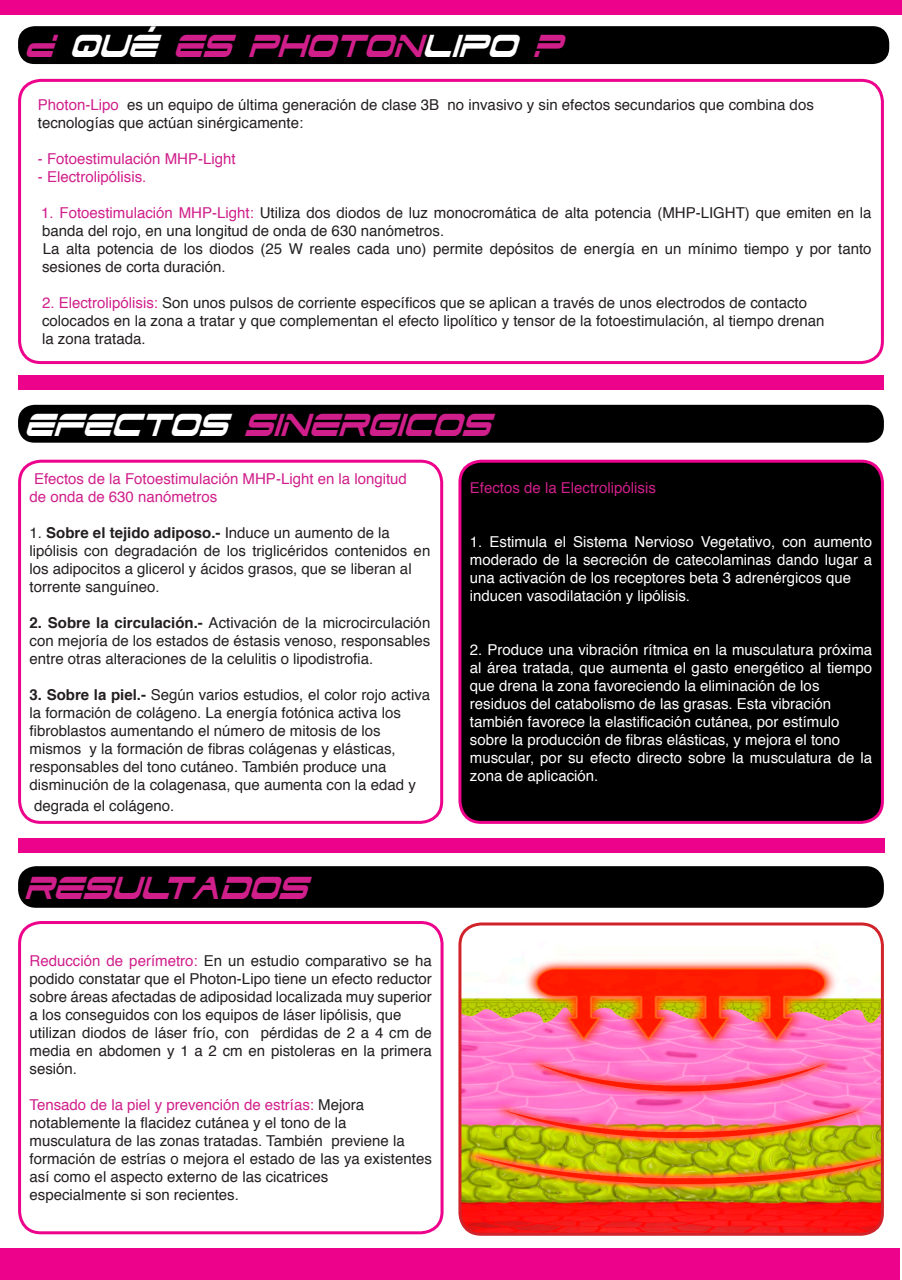
<style>
.page{position:relative;width:902px;height:1280px;background:#fff}
.page>*{position:absolute;margin:0;border:0;box-sizing:border-box;transform-origin:0 0}
.t1{font:italic 38.4px "Dodger";color:#d01f8b;scale:.72 1}
.t2{font:15px/18px "Helvetica";color:#231f20}
.t3{font:15px/18px "Helvetica";color:#fff;text-align:justify}
.t4{font:15px/18px "Helvetica";color:#d01f8b}
.t5{font:700 15px "Helvetica";color:#231f20}
.s1{color:#fff}
.s2{color:#d01f8b}
.s3{font-weight:400}
.s4{font-weight:700}
.s5{color:#231f20}
</style>
<div class="page">
<div style="left:18px;top:26px;width:871px;height:38px;background:#000;border-radius:16px"></div>
<div style="left:18px;top:79px;width:865px;height:285px;border:3px solid #ed028c;border-radius:21px"></div>
<div style="left:18px;top:866px;width:865px;height:42px;background:#000;border-radius:18px"></div>
<div style="left:18px;top:921px;width:425px;height:313px;border:3px solid #ed028c;border-radius:21px"></div>
<div style="left:18px;top:460px;width:425px;height:364px;border:3px solid #ed028c;border-radius:21px"></div>
<div style="left:460px;top:461px;width:422px;height:361px;background:#000;border-radius:21px"></div>
<div style="left:458px;top:460px;width:425px;height:364px;border:3px solid #ed028c;border-radius:21px"></div>
<div style="left:0;top:1249px;width:899px;height:31px;background:#ed028c"></div>
<div style="left:18px;top:405px;width:865px;height:38px;background:#000;border-radius:16px"></div>
<img style="left:462px;top:925px;width:420px;height:308px">
<div style="left:458px;top:922px;width:425px;height:314px;border:3px solid #d1232a;border-radius:21px"></div>
<div style="left:0;top:0;width:901px;height:15px;background:#ed028c"></div>
<div style="left:18px;top:838px;width:866px;height:14px;background:#ed028c"></div>
<div style="left:18px;top:376px;width:865px;height:14px;background:#ed028c"></div>
<p class="t1" style="left:25px;top:26px;width:748px">¿ <span class="s1">QUÉ</span> ES PHOTON<span class="s1">LIPO</span> ?</p>
<p class="t2" style="left:38px;top:96px;width:777px"><span class="s2">Photon-Lipo</span> es un equipo de última generación de clase 3B no invasivo y sin efectos secundarios que combina dos</p>
<p class="t2" style="left:38px;top:114px;width:267px">tecnologías que actúan sinérgicamente:</p>
<p class="t4" style="left:38px;top:150px;width:199px">- Fotoestimulación MHP-Light</p>
<p class="t4" style="left:38px;top:168px;width:110px">- Electrolipólisis.</p>
<p class="t2" style="left:41px;top:204px;width:831px"><span class="s2">1. Fotoestimulación MHP-Light:</span> Utiliza dos diodos de luz monocromática de alta potencia (MHP-LIGHT) que emiten en la banda del rojo, en una longitud de onda de 630 nanómetros.</p>
<p class="t2" style="left:42px;top:240px;width:830px">La alta potencia de los diodos (25 W reales cada uno) permite depósitos de energía en un mínimo tiempo y por tanto sesiones de corta duración.</p>
<p class="t2" style="left:42px;top:294px;width:766px"><span class="s2">2. Electrolipólisis:</span> Son unos pulsos de corriente específicos que se aplican a través de unos electrodos de contacto</p>
<p class="t2" style="left:42px;top:312px;width:784px">colocados en la zona a tratar y que complementan el efecto lipolítico y tensor de la fotoestimulación, al tiempo drenan</p>
<p class="t2" style="left:42px;top:330px;width:105px">la zona tratada.</p>
<p class="t1" style="left:25px;top:404px;width:649px"><span class="s1">EFECTOS</span> SINERGICOS</p>
<p class="t4" style="left:30px;top:470px;width:379px;text-indent:4px">Efectos de la Fotoestimulación MHP-Light en la longitud de onda de 630 nanómetros</p>
<p class="t5" style="left:30px;top:520px;width:362px"><span class="s3">1.</span> Sobre el tejido adiposo.- <span class="s3">Induce un aumento de la</span></p>
<p class="t2" style="left:30px;top:542px;width:402px">lipólisis con degradación de los triglicéridos contenidos en los adipocitos a glicerol y ácidos grasos, que se liberan al</p>
<p class="t2" style="left:30px;top:578px;width:132px">torrente sanguíneo.</p>
<p class="t2" style="left:30px;top:614px;width:402px;text-align:justify"><span class="s4">2. Sobre la circulación.-</span> Activación de la microcirculación con mejoría de los estados de éstasis venoso, responsables entre otras alteraciones de la celulitis o lipodistrofia.</p>
<p class="t2" style="left:30px;top:686px;width:402px"><span class="s4">3. Sobre la piel.-</span> Según varios estudios, el color rojo activa la formación de colágeno. La energía fotónica activa los</p>
<p class="t2" style="left:30px;top:722px;width:352px">fibroblastos aumentando el número de mitosis de los</p>
<p class="t2" style="left:30px;top:740px;width:367px">mismos y la formación de fibras colágenas y elásticas,</p>
<p class="t2" style="left:30px;top:758px;width:358px">responsables del tono cutáneo. También produce una</p>
<p class="t2" style="left:30px;top:776px;width:388px">disminución de la colagenasa, que aumenta con la edad y</p>
<p class="t2" style="left:34px;top:797px;width:142px">degrada el colágeno.</p>
<p class="t1" style="left:25px;top:868px;width:394px">RESULTADOS</p>
<p class="t2" style="left:30px;top:952px;width:403px;text-align:justify"><span class="s2">Reducción de perímetro:</span> En un estudio comparativo se ha podido constatar que el Photon-Lipo tiene un efecto reductor sobre áreas afectadas de adiposidad localizada muy superior a los conseguidos con los equipos de láser lipólisis, que</p>
<p class="t2" style="left:30px;top:1024px;width:403px;text-align:justify">utilizan diodos de láser frío, con pérdidas de 2 a 4 cm de media en abdomen y 1 a 2 cm en pistoleras en la primera sesión.</p>
<p class="t4" style="left:30px;top:1096px;width:336px">Tensado de la piel y prevención de estrías: <span class="s5">Mejora</span></p>
<p class="t2" style="left:30px;top:1114px;width:318px">notablemente la flacidez cutánea y el tono de la</p>
<p class="t2" style="left:30px;top:1132px;width:376px">musculatura de las zonas tratadas. También previene la</p>
<p class="t2" style="left:30px;top:1150px;width:403px">formación de estrías o mejora el estado de las ya existentes así como el aspecto externo de las cicatrices</p>
<p class="t2" style="left:30px;top:1186px;width:211px">especialmente si son recientes.</p>
<p class="t4" style="left:470px;top:479px;width:187px">Efectos de la Electrolipólisis</p>
<p class="t3" style="left:470px;top:533px;width:403px">1. Estimula el Sistema Nervioso Vegetativo, con aumento moderado de la secreción de catecolaminas dando lugar a una activación de los receptores beta 3 adrenérgicos que</p>
<p class="t3" style="left:470px;top:587px;width:222px">inducen vasodilatación y lipólisis.</p>
<p class="t3" style="left:470px;top:641px;width:403px">2. Produce una vibración rítmica en la musculatura próxima al área tratada, que aumenta el gasto energético al tiempo que drena la zona favoreciendo la eliminación de los</p>
<p class="t3" style="left:470px;top:695px;width:362px">residuos del catabolismo de las grasas. Esta vibración</p>
<p class="t3" style="left:470px;top:713px;width:371px">también favorece la elastificación cutánea, por estímulo</p>
<p class="t3" style="left:470px;top:731px;width:372px">sobre la producción de fibras elásticas, y mejora el tono</p>
<p class="t3" style="left:470px;top:749px;width:403px">muscular, por su efecto directo sobre la musculatura de la zona de aplicación.</p>
</div>
